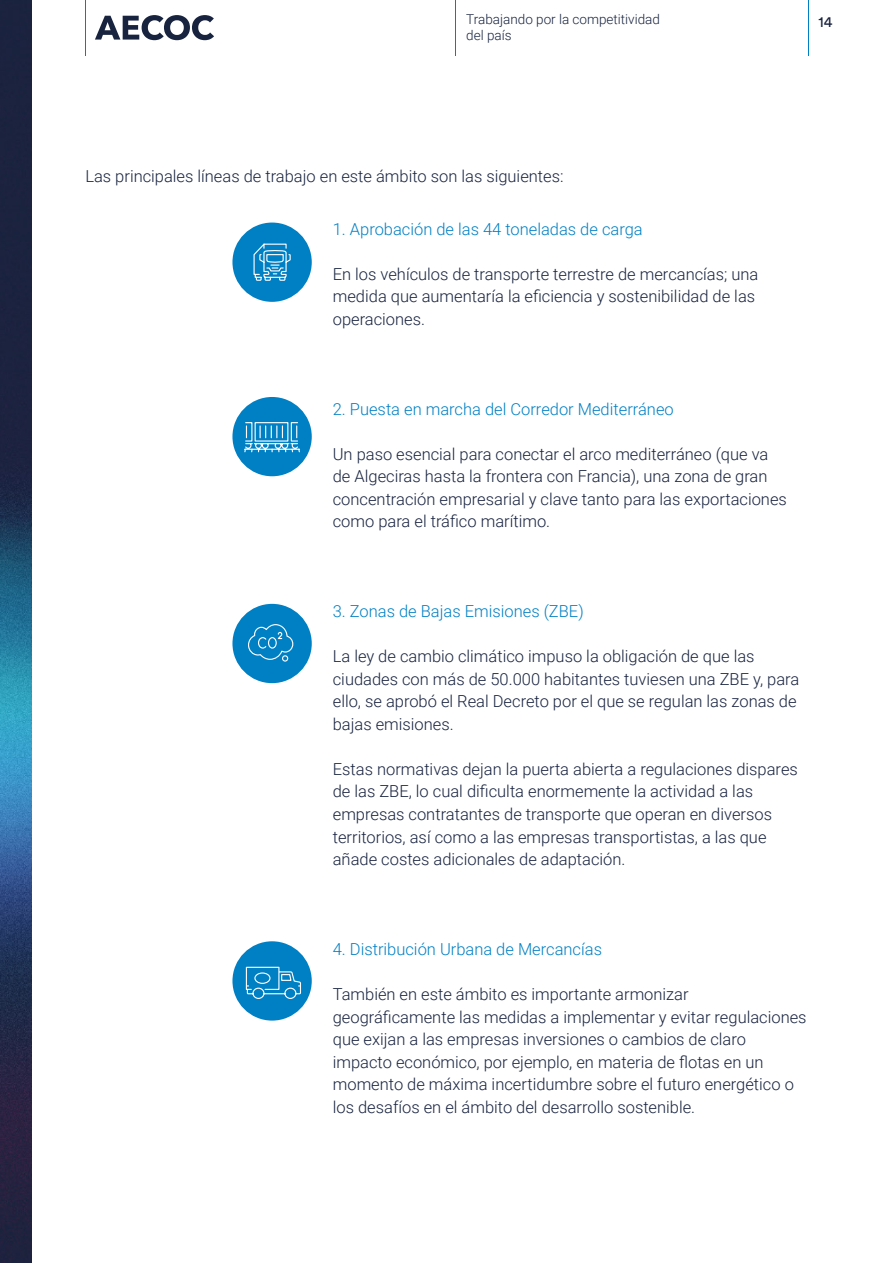
<style>
.page{position:relative;width:893px;height:1263px;background:#fff}
.page>*{position:absolute;margin:0;border:0;box-sizing:border-box;transform-origin:0 0}
.t1{font:300 16.5px/22.5px "Roboto";color:#182340}
.t2{font:300 16.5px "Roboto";color:#0080c4}
.t3{font:15px "Circular Std";color:#182340}
.t4{font:300 13.5px/16.5px "Roboto";color:#182340}
</style>
<div class="page">
<hr style="left:85px;top:0;width:1px;height:55px;background:#0080c4">
<hr style="left:455px;top:0;width:1px;height:55px;background:#0080c4">
<hr style="left:808px;top:0;width:1px;height:55px;background:#0080c4">
<img style="left:0;top:0;width:32px;height:1263px">
<svg style="left:95px;top:15px;width:119px;height:25px"></svg>
<div style="left:232px;top:223px;width:80px;height:79px;background:#0080c4;border-radius:50%"></div>
<div style="left:232px;top:397px;width:80px;height:79px;background:#0080c4;border-radius:50%"></div>
<div style="left:232px;top:604px;width:80px;height:79px;background:#0080c4;border-radius:50%"></div>
<div style="left:232px;top:941px;width:80px;height:79px;background:#0080c4;border-radius:50%"></div>
<svg style="left:253px;top:243px;width:38px;height:38px"></svg>
<svg style="left:248px;top:624px;width:46px;height:38px"></svg>
<svg style="left:244px;top:422px;width:56px;height:31px"></svg>
<svg style="left:245px;top:966px;width:57px;height:33px"></svg>
<div style="left:254px;top:972px;width:16px;height:12px;border:1px solid #fff;border-radius:50%"></div>
<p class="t4" style="left:466px;top:10px;width:195px">Trabajando por la competitividad del país</p>
<p class="t3" style="left:819px;top:13px;width:15px">14</p>
<p class="t1" style="left:85px;top:165px;width:480px">Las principales líneas de trabajo en este ámbito son las siguientes:</p>
<p class="t2" style="left:333px;top:217px;width:311px">1. Aprobación de las 44 toneladas de carga</p>
<p class="t1" style="left:333px;top:262px;width:427px">En los vehículos de transporte terrestre de mercancías; una medida que aumentaría la eficiencia y sostenibilidad de las operaciones.</p>
<p class="t2" style="left:333px;top:397px;width:342px">2. Puesta en marcha del Corredor Mediterráneo</p>
<p class="t1" style="left:333px;top:442px;width:456px">Un paso esencial para conectar el arco mediterráneo (que va de Algeciras hasta la frontera con Francia), una zona de gran concentración empresarial y clave tanto para las exportaciones como para el tráfico marítimo.</p>
<p class="t2" style="left:333px;top:600px;width:252px">3. Zonas de Bajas Emisiones (ZBE)</p>
<p class="t1" style="left:333px;top:645px;width:468px">La ley de cambio climático impuso la obligación de que las ciudades con más de 50.000 habitantes tuviesen una ZBE y, para ello, se aprobó el Real Decreto por el que se regulan las zonas de bajas emisiones.</p>
<p class="t1" style="left:333px;top:757px;width:467px">Estas normativas dejan la puerta abierta a regulaciones dispares de las ZBE, lo cual dificulta enormemente la actividad a las empresas contratantes de transporte que operan en diversos territorios, así como a las empresas transportistas, a las que añade costes adicionales de adaptación.</p>
<p class="t2" style="left:333px;top:937px;width:271px">4. Distribución Urbana de Mercancías</p>
<p class="t1" style="left:333px;top:982px;width:475px">También en este ámbito es importante armonizar geográficamente las medidas a implementar y evitar regulaciones que exijan a las empresas inversiones o cambios de claro impacto económico, por ejemplo, en materia de flotas en un momento de máxima incertidumbre sobre el futuro energético o los desafíos en el ámbito del desarrollo sostenible.</p>
</div>
